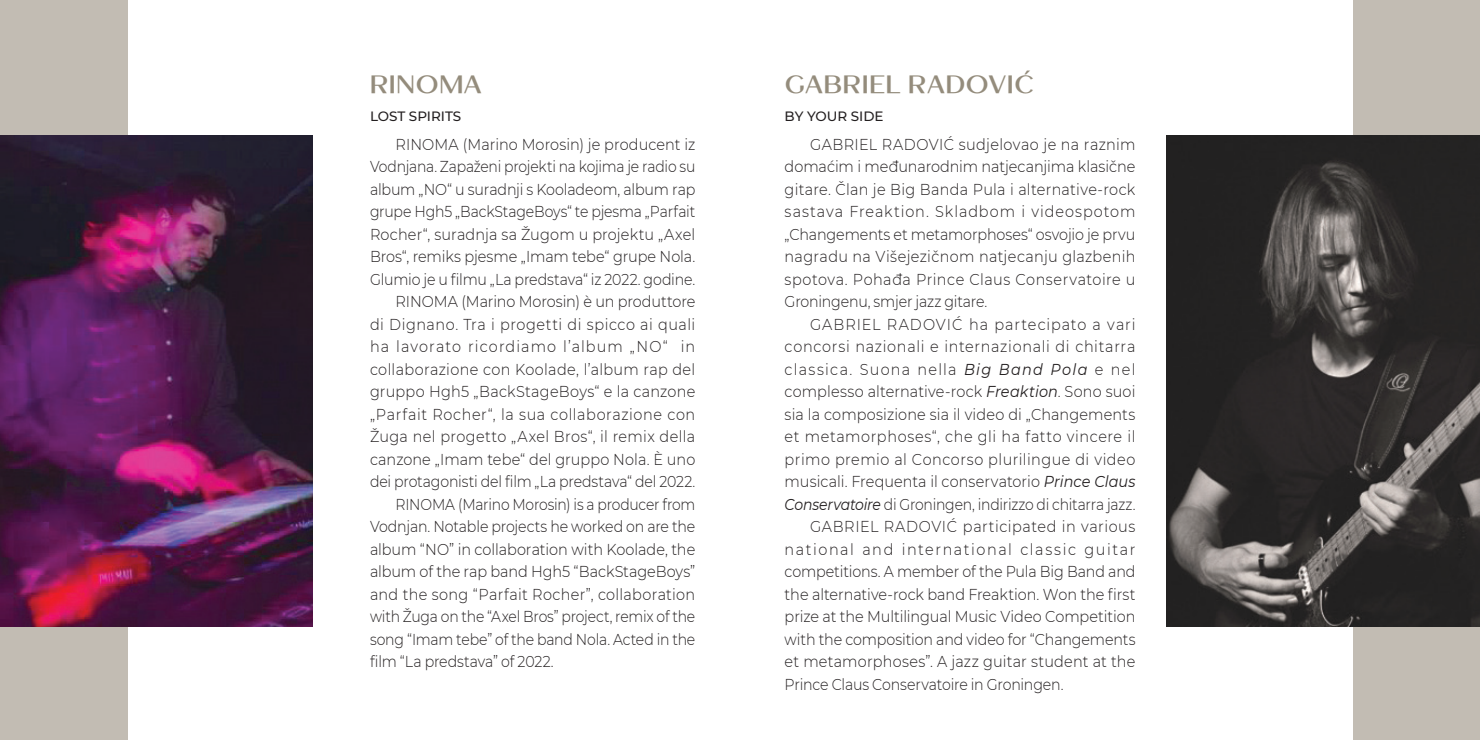
<style>
.page{position:relative;width:1480px;height:740px;background:#fff}
.page>*{position:absolute;margin:0;border:0;box-sizing:border-box;transform-origin:0 0}
.ime-prezime-9pt{font:600 24.75px "Mansory";letter-spacing:.01em;color:#948c7c}
.txt00{font:300 15.75px/22.5px "Montserrat";letter-spacing:-.01em;color:#231f20;text-align:justify;scale:.92 1}
.txt00-2{font:300 15.75px/22.5px "Montserrat";letter-spacing:-.01em;color:#231f20;text-align:justify;scale:.88 1}
.songs{font:500 13.5px "Montserrat";color:#231f20}
.s1{font-weight:400;font-style:italic}
</style>
<div class="page">
<div style="left:0;top:0;width:128px;height:740px;background:#c2bcb3"></div>
<div style="left:1353px;top:0;width:127px;height:740px;background:#c2bcb3"></div>
<img style="left:1166px;top:135px;width:314px;height:491px">
<img style="left:0;top:135px;width:313px;height:491px">
<p class="ime-prezime-9pt" style="left:370px;top:64px;width:114px">RINOMA</p>
<p class="songs" style="left:370px;top:107px;width:93px">LOST SPIRITS</p>
<p class="txt00" style="left:370px;top:132px;width:355px;text-indent:26px">RINOMA (Marino Morosin) je producent iz Vodnjana. Zapaženi projekti na kojima je radio su album „NO“ u suradnji s Kooladeom, album rap grupe Hgh5 „BackStageBoys“ te pjesma „Parfait Rocher“, suradnja sa Žugom u projektu „Axel Bros“, remiks pjesme „Imam tebe“ grupe Nola.<br>Glumio je u filmu „La predstava“ iz 2022. godine.</p>
<p class="txt00" style="left:370px;top:290px;width:355px;text-indent:26px">RINOMA (Marino Morosin) è un produttore di Dignano. Tra i progetti di spicco ai quali ha lavorato ricordiamo l’album „NO“ in collaborazione con Koolade, l’album rap del gruppo Hgh5 „BackStageBoys“ e la canzone „Parfait Rocher“, la sua collaborazione con Žuga nel progetto „Axel Bros“, il remix della canzone „Imam tebe“ del gruppo Nola. È uno dei protagonisti del film „La predstava“ del 2022.</p>
<p class="txt00-2" style="left:370px;top:492px;width:371px;text-indent:26px">RINOMA (Marino Morosin) is a producer from Vodnjan. Notable projects he worked on are the album “NO” in collaboration with Koolade, the album of the rap band Hgh5 “BackStageBoys” and the song “Parfait Rocher”, collaboration with Žuga on the “Axel Bros” project, remix of the song “Imam tebe” of the band Nola. Acted in the film “La predstava” of 2022.</p>
<p class="ime-prezime-9pt" style="left:784px;top:64px;width:251px">GABRIEL RADOVIĆ</p>
<p class="songs" style="left:784px;top:107px;width:100px">BY YOUR SIDE</p>
<p class="txt00" style="left:784px;top:132px;width:383px;text-indent:26px">GABRIEL RADOVIĆ sudjelovao je na raznim domaćim i međunarodnim natjecanjima klasične gitare. Član je Big Banda Pula i alternative-rock sastava Freaktion. Skladbom i videospotom „Changements et metamorphoses“ osvojio je prvu nagradu na Višejezičnom natjecanju glazbenih spotova. Pohađa Prince Claus Conservatoire u Groningenu, smjer jazz gitare.</p>
<p class="txt00" style="left:784px;top:312px;width:383px;text-indent:26px">GABRIEL RADOVIĆ ha partecipato a vari concorsi nazionali e internazionali di chitarra classica. Suona nella <span class="s1">Big Band Pola</span> e nel complesso alternative-rock <span class="s1">Freaktion</span>. Sono suoi sia la composizione sia il video di „Changements et metamorphoses“, che gli ha fatto vincere il primo premio al Concorso plurilingue di video musicali. Frequenta il conservatorio <span class="s1">Prince Claus Conservatoire</span> di Groningen, indirizzo di chitarra jazz.</p>
<p class="txt00" style="left:784px;top:515px;width:383px;text-indent:26px">GABRIEL RADOVIĆ participated in various national and international classic guitar competitions. A member of the Pula Big Band and the alternative-rock band Freaktion. Won the first prize at the Multilingual Music Video Competition with the composition and video for “Changements et metamorphoses”. A jazz guitar student at the Prince Claus Conservatoire in Groningen.</p>
</div>
